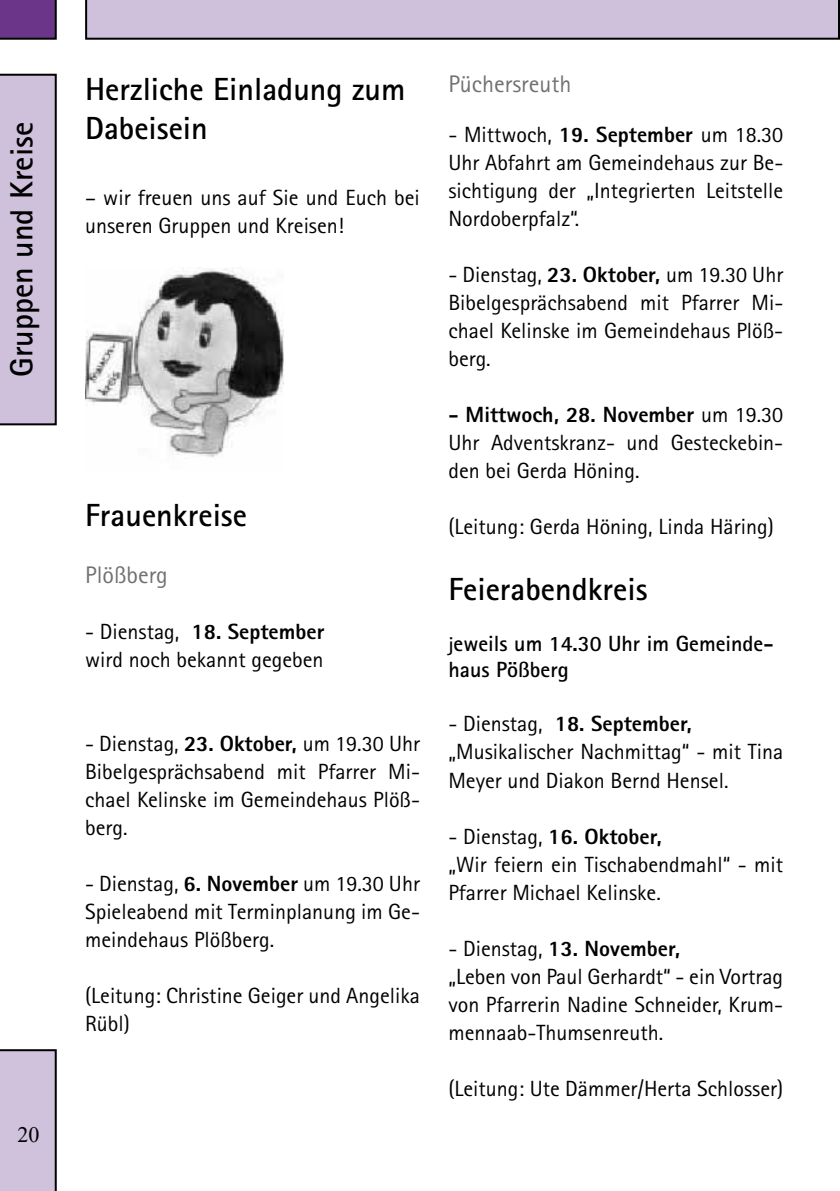
<style>
.page{position:relative;width:840px;height:1191px;background:#fff}
.page>*{position:absolute;margin:0;border:0;box-sizing:border-box;transform-origin:0 0}
.t1{font:700 32px/38.4px "Rotis Sans Serif";color:#000}
.t2{font:24px "Rotis Sans Serif";color:#707172}
.t3{font:22px/28px "Rotis Sans Serif";color:#000}
.t4{font:700 22px/26.4px "Rotis Sans Serif";color:#000}
.t5{font:22px "Times New Roman";color:#000}
.s1{font-weight:800}
.s2{font-size:20px}
</style>
<div class="page">
<svg style="left:0;top:0;width:57px;height:40px"></svg>
<div style="left:0;top:74px;width:57px;height:351px;background:#cfc1dc"></div>
<svg style="left:0;top:1049px;width:57px;height:142px"></svg>
<svg style="left:85px;top:0;width:755px;height:40px"></svg>
<img style="left:85px;top:267px;width:198px;height:190px">
<h1 class="t1" style="left:2px;top:377px;width:256px;rotate:-90deg">Gruppen und Kreise</h1>
<p class="t5" style="left:17px;top:1119px;width:23px">20</p>
<h1 class="t1" style="left:85px;top:70px;width:321px">Herzliche Einladung zum<br>Dabeisein</h1>
<p class="t3" style="left:85px;top:183px;width:336px">– wir freuen uns auf Sie und Euch bei unseren Gruppen und Kreisen!</p>
<h1 class="t1" style="left:85px;top:496px;width:163px">Frauenkreise</h1>
<p class="t2" style="left:85px;top:561px;width:84px">Plößberg</p>
<p class="t3" style="left:85px;top:617px;width:241px">- Dienstag, <span class="s1">18. September </span>wird noch bekannt gegeben</p>
<p class="t3" style="left:85px;top:729px;width:336px;text-align:justify">- Dienstag, <span class="s1">23. Oktober,</span> um 19.30 Uhr Bibelgesprächsabend mit Pfarrer Mi&shy;chael Kelinske im Gemeindehaus Plöß&shy;berg.</p>
<p class="t3" style="left:85px;top:869px;width:336px;text-align:justify">- Dienstag, <span class="s1">6. November</span> um 19.30 Uhr Spieleabend mit Terminplanung im Ge&shy;meindehaus Plößberg.</p>
<p class="t3" style="left:85px;top:981px;width:336px">(Leitung: Christine Geiger und Angelika<br>Rübl)</p>
<p class="t2" style="left:448px;top:70px;width:125px">Püchersreuth</p>
<p class="t3" style="left:448px;top:120px;width:336px;text-align:justify">- Mittwoch, <span class="s1">19. September</span> um 18.30<br>Uhr Abfahrt am Gemeindehaus zur Be&shy;sichtigung der „Integrierten Leitstelle Nordoberpfalz“.</p>
<p class="t3" style="left:448px;top:260px;width:336px;text-align:justify">- Dienstag, <span class="s1">23. Oktober,</span> um 19.30 Uhr Bibelgesprächsabend mit Pfarrer Mi&shy;chael Kelinske im Gemeindehaus Plöß&shy;berg.</p>
<p class="t3" style="left:448px;top:400px;width:336px;text-align:justify"><span class="s1">- Mittwoch, 28. November</span> um 19.30<br>Uhr Adventskranz- und Gesteckebin&shy;den bei Gerda Höning.</p>
<p class="t3" style="left:448px;top:512px;width:327px">(Leitung: Gerda Höning, Linda Häring)</p>
<h1 class="t1" style="left:448px;top:569px;width:201px">Feierabendkreis</h1>
<p class="t4" style="left:448px;top:629px;width:326px"><span class="s2">j</span>eweils um 14.30 Uhr im Gemeinde&shy;haus Pößberg</p>
<p class="t3" style="left:448px;top:710px;width:336px">- Dienstag, <span class="s1">18. September, </span>„Musikalischer Nachmittag“ - mit Tina<br>Meyer und Diakon Bernd Hensel.</p>
<p class="t3" style="left:448px;top:822px;width:336px">- Dienstag, <span class="s1">16. Oktober,<br></span>„Wir feiern ein Tischabendmahl“ - mit<br>Pfarrer Michael Kelinske.</p>
<p class="t3" style="left:448px;top:934px;width:336px">- Dienstag, <span class="s1">13. November,<br></span>„Leben von Paul Gerhardt“ - ein Vortrag von Pfarrerin Nadine Schneider, Krum&shy;mennaab-Thumsenreuth.</p>
<p class="t3" style="left:448px;top:1074px;width:336px">(Leitung: Ute Dämmer/Herta Schlosser)</p>
</div>
